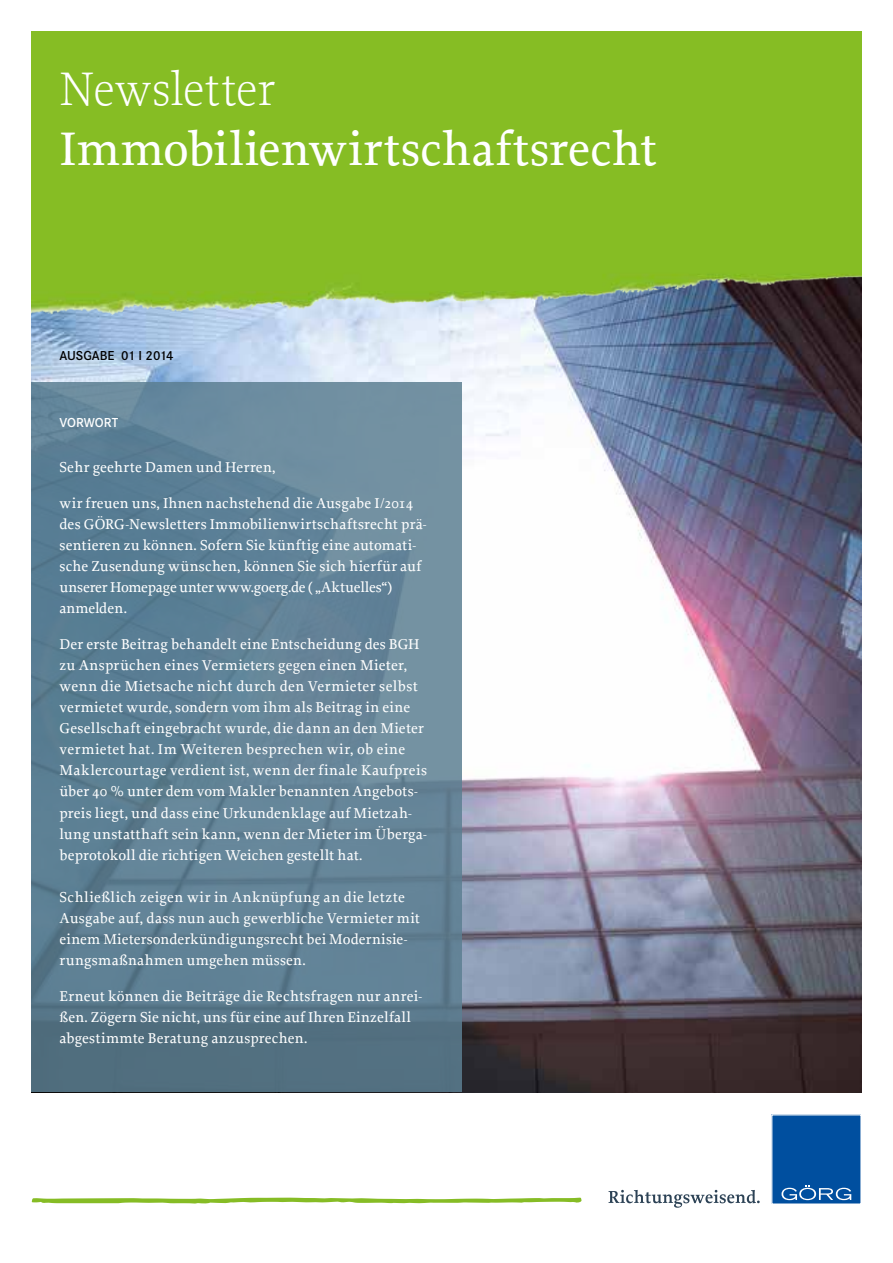
<style>
.page{position:relative;width:893px;height:1263px;background:#fff}
.page>*{position:absolute;margin:0;border:0;box-sizing:border-box;transform-origin:0 0}
.t1{font:500 49.5px "Proforma";color:#fff}
.t2{font:300 49.5px "Proforma";letter-spacing:-.01em;color:#fff}
.t3{font:500 15px/21px "Proforma";letter-spacing:.015em;color:#fff}
.t4{font:600 13.5px "Corporate S";color:#000}
.t5{font:600 13.5px "Corporate S";color:#fff}
</style>
<div class="page">
<img style="left:32px;top:314px;width:829px;height:778px">
<svg style="left:32px;top:383px;width:430px;height:709px;fill:#608196"></svg>
<img style="left:32px;top:32px;width:829px;height:282px">
<div style="left:772px;top:1115px;width:89px;height:89px;background:#004f9f"></div>
<svg style="left:781px;top:1185px;width:70px;height:15px"></svg>
<svg style="left:608px;top:1190px;width:152px;height:18px"></svg>
<svg style="left:32px;top:1197px;width:550px;height:7px"></svg>
<h1 class="t2" style="left:60px;top:59px;width:217px">Newsletter</h1>
<h1 class="t1" style="left:60px;top:119px;width:599px">Immobilienwirtschaftsrecht</h1>
<p class="t4" style="left:60px;top:348px;width:116px">AUSGABE 01 I 2014</p>
<p class="t5" style="left:60px;top:415px;width:60px">VORWORT</p>
<p class="t3" style="left:60px;top:457px;width:218px">Sehr geehrte Damen und Herren,</p>
<p class="t3" style="left:60px;top:493px;width:369px">wir freuen uns, Ihnen nachstehend die Ausgabe I/2014 des GÖRG-Newsletters Immobilienwirtschaftsrecht prä&shy;sentieren zu können. Sofern Sie künftig eine automati&shy;sche Zusendung wünschen, können Sie sich hierfür auf unserer Homepage unter www.goerg.de ( „Aktuelles“) anmelden.</p>
<p class="t3" style="left:60px;top:634px;width:369px">Der erste Beitrag behandelt eine Entscheidung des BGH zu Ansprüchen eines Vermieters gegen einen Mieter, wenn die Mietsache nicht durch den Vermieter selbst vermietet wurde, sondern vom ihm als Beitrag in eine Gesellschaft eingebracht wurde, die dann an den Mieter vermietet hat. Im Weiteren besprechen wir, ob eine Maklercourtage verdient ist, wenn der finale Kaufpreis über 40 % unter dem vom Makler benannten Angebots&shy;preis liegt, und dass eine Urkundenklage auf Mietzah&shy;lung unstatthaft sein kann, wenn der Mieter im Überga&shy;beprotokoll die richtigen Weichen gestellt hat.</p>
<p class="t3" style="left:60px;top:886px;width:362px">Schließlich zeigen wir in Anknüpfung an die letzte Ausgabe auf, dass nun auch gewerbliche Vermieter mit einem Mietersonderkündigungsrecht bei Modernisie&shy;rungsmaßnahmen umgehen müssen.</p>
<p class="t3" style="left:60px;top:985px;width:364px">Erneut können die Beiträge die Rechtsfragen nur anrei&shy;ßen. Zögern Sie nicht, uns für eine auf Ihren Einzelfall abgestimmte Beratung anzusprechen.</p>
</div>
